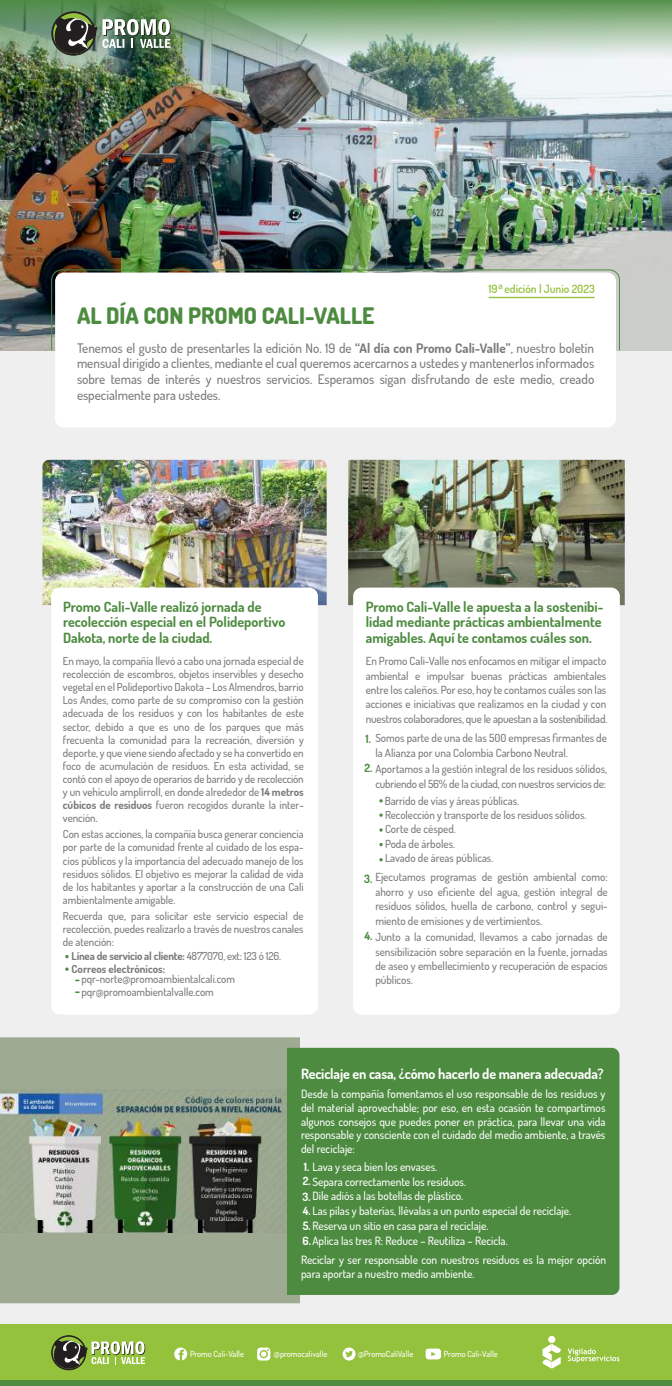
<style>
.page{position:relative;width:672px;height:1386px;background:#fff}
.page>*{position:absolute;margin:0;border:0;box-sizing:border-box;transform-origin:0 0}
.t1{font:800 22.75px "Dosis";color:#4d8b40}
.t2{font:700 14px/15.8px "Dosis";color:#4d8b40}
.t3{font:700 14px "Dosis";letter-spacing:-.01em;color:#fff}
.t4{font:500 13.12px/15.8px "Dosis";color:#797979;text-align:justify}
.t5{font:500 11.38px/13.7px "Dosis";color:#fff}
.t6{font:600 11.38px "Dosis";color:#95c23d}
.t7{font:700 11.38px "Dosis";color:#4d8b40}
.t8{font:500 11.11px/14.4px "Dosis";color:#797979;text-align:justify}
.t9{font:500 11.11px "Dosis";letter-spacing:-.02em;color:#797979}
.t10{font:500 10.94px/13.1px "Dosis";color:#797979;text-align:justify}
.t11{font:700 10.94px/13.1px "Dosis";letter-spacing:-.015em;color:#797979}
.t12{font:600 9.19px "Dosis";color:#95c23d}
.t13{font:500 8.4px "Dosis";color:#fff}
.s1{font-weight:700}
.s2{font-weight:500}
.s3{font-weight:700;font-size:11.38px;color:#4d8b40}
</style>
<div class="page">
<div style="left:0;top:0;width:672px;height:1349px;background:#efefef"></div>
<img style="left:0;top:59px;width:672px;height:291px">
<div style="left:55px;top:273px;width:561px;height:155px;background:#fff;border-radius:9px"></div>
<svg style="left:0;top:0;width:672px;height:59px;background:#8fb18e"></svg>
<img style="left:52px;top:12px;width:119px;height:43px">
<svg style="left:51px;top:269px;width:569px;height:82px"></svg>
<hr style="left:489px;top:297px;width:106px;height:1px;background:#95c23d">
<div style="left:0;top:1037px;width:300px;height:266px;background:#9eaa92"></div>
<img style="left:0;top:1089px;width:287px;height:144px">
<hr style="left:0;top:1085px;width:293px;height:4px;background:#9eaa92">
<hr style="left:0;top:1233px;width:293px;height:4px;background:#9eaa92">
<img style="left:42px;top:460px;width:285px;height:145px">
<img style="left:348px;top:460px;width:277px;height:145px">
<div style="left:0;top:1324px;width:672px;height:62px;background:#95c23d"></div>
<svg style="left:174px;top:1348px;width:13px;height:12px"></svg>
<svg style="left:426px;top:1349px;width:15px;height:10px"></svg>
<svg style="left:343px;top:1348px;width:13px;height:13px"></svg>
<svg style="left:257px;top:1348px;width:13px;height:13px"></svg>
<svg style="left:542px;top:1344px;width:19px;height:24px"></svg>
<div style="left:548px;top:1336px;width:7px;height:7px;background:#fff;border-radius:50%"></div>
<svg style="left:568px;top:1348px;width:52px;height:15px"></svg>
<div style="left:52px;top:1336px;width:34px;height:34px;border:1px solid #231f20;border-radius:50%"></div>
<svg style="left:52px;top:1336px;width:93px;height:33px"></svg>
<div style="left:0;top:1380px;width:672px;height:6px;background:#4d8b40"></div>
<div style="left:287px;top:1048px;width:333px;height:247px;background:#4d8b40"></div>
<div style="left:51px;top:588px;width:267px;height:427px;background:#fff;border-radius:9px"></div>
<div style="left:353px;top:588px;width:267px;height:427px;background:#fff;border-radius:9px"></div>
<svg style="left:65px;top:955px;width:4px;height:3px"></svg>
<svg style="left:65px;top:967px;width:4px;height:4px"></svg>
<svg style="left:379px;top:799px;width:4px;height:4px"></svg>
<svg style="left:379px;top:813px;width:4px;height:4px"></svg>
<svg style="left:379px;top:843px;width:4px;height:3px"></svg>
<svg style="left:379px;top:858px;width:4px;height:3px"></svg>
<svg style="left:379px;top:828px;width:4px;height:4px"></svg>
<p class="t6" style="left:489px;top:281px;width:108px">19 edición | Junio 2023</p>
<p class="t12" style="left:498px;top:280px;width:6px">a</p>
<h1 class="t1" style="left:77px;top:300px;width:299px">AL DÍA CON PROMO CALI-VALLE</h1>
<p class="t4" style="left:77px;top:339px;width:519px">Tenemos el gusto de presentarles la edición No. 19 de <span class="s1">“Al día con Promo Cali-Valle”</span>, nuestro boletín mensual dirigido a clientes, mediante el cual queremos acercarnos a ustedes y mantenerlos informados sobre temas de interés y nuestros servicios. Esperamos sigan disfrutando de este medio, creado especialmente para ustedes.</p>
<p class="t2" style="left:63px;top:598px;width:224px">Promo Cali-Valle realizó jornada de recolección especial en el Polideportivo<br>Dakota, norte de la ciudad.</p>
<p class="t10" style="left:63px;top:654px;width:242px">En mayo, la compañía llevó a cabo una jornada especial de recolección de escombros, objetos inservibles y desecho vegetal en el Polideportivo Dakota – Los Almendros, barrio Los Andes, como parte de su compromiso con la gestión adecuada de los residuos y con los habitantes de este sector, debido a que es uno de los parques que más frecuenta la comunidad para la recreación, diversión y deporte, y que viene siendo afectado y se ha convertido en foco de acumulación de residuos. En esta actividad, se contó con el apoyo de operarios de barrido y de recolección y un vehículo amplirroll, en donde alrededor de <span class="s1">14 metros cúbicos de residuos</span> fueron recogidos durante la inter&shy;vención.</p>
<p class="t10" style="left:63px;top:827px;width:242px">Con estas acciones, la compañía busca generar conciencia por parte de la comunidad frente al cuidado de los espa&shy;cios públicos y la importancia del adecuado manejo de los residuos sólidos. El objetivo es mejorar la calidad de vida de los habitantes y aportar a la construcción de una Cali ambientalmente amigable.</p>
<p class="t10" style="left:63px;top:909px;width:242px">Recuerda que, para solicitar este servicio especial de recolección, puedes realizarlo a través de nuestros canales de atención:</p>
<p class="t11" style="left:72px;top:949px;width:211px">Línea de servicio al cliente: <span class="s2">4877070, ext: 123 ó 126.<br></span>Correos electrónicos:</p>
<p class="t10" style="left:81px;top:972px;width:155px">pqr-norte@promoambientalcali.com pqr@promoambientalvalle.com</p>
<p class="t2" style="left:366px;top:598px;width:239px">Promo Cali-Valle le apuesta a la sostenibi&shy;lidad mediante prácticas ambientalmente amigables. Aquí te contamos cuáles son.</p>
<p class="t8" style="left:366px;top:653px;width:243px">En Promo Cali-Valle nos enfocamos en mitigar el impacto ambiental e impulsar buenas prácticas ambientales entre los caleños. Por eso, hoy te contamos cuáles son las acciones e iniciativas que realizamos en la ciudad y con nuestros colaboradores, que le apuestan a la sostenibilidad.</p>
<p class="t8" style="left:366px;top:730px;width:243px"><span class="s3">1.</span> Somos parte de una de las 500 empresas firmantes de</p>
<p class="t8" style="left:364px;top:761px;width:244px"><span class="s3">2.</span> Aportamos a la gestión integral de los residuos sólidos,</p>
<p class="t8" style="left:375px;top:745px;width:194px">la Alianza por una Colombia Carbono Neutral.</p>
<p class="t9" style="left:375px;top:776px;width:232px">cubriendo el 56% de la ciudad, con nuestros servicios de:</p>
<p class="t8" style="left:385px;top:793px;width:136px">Barrido de vías y áreas públicas.</p>
<p class="t10" style="left:385px;top:808px;width:203px">Recolección y transporte de los residuos sólidos.</p>
<p class="t8" style="left:385px;top:822px;width:110px;text-align:left">Corte de césped.<br>Poda de árboles.<br>Lavado de áreas públicas.</p>
<p class="t8" style="left:375px;top:869px;width:234px">Ejecutamos programas de gestión ambiental como: ahorro y uso eficiente del agua, gestión integral de residuos sólidos, huella de carbono, control y segui&shy;miento de emisiones y de vertimientos.</p>
<p class="t8" style="left:375px;top:944px;width:234px">sensibilización sobre separación en la fuente, jornadas de aseo y embellecimiento y recuperación de espacios públicos.</p>
<p class="t7" style="left:364px;top:871px;width:10px">3.</p>
<p class="t8" style="left:364px;top:929px;width:245px"><span class="s3">4.</span> Junto a la comunidad, llevamos a cabo jornadas de</p>
<p class="t3" style="left:301px;top:1064px;width:304px">Reciclaje en casa, ¿cómo hacerlo de manera adecuada?</p>
<p class="t5" style="left:301px;top:1087px;width:306px;text-align:justify">Desde la compañía fomentamos el uso responsable de los residuos y del material aprovechable; por eso, en esta ocasión te compartimos algunos consejos que puedes poner en práctica, para llevar una vida responsable y consciente con el cuidado del medio ambiente, a través del reciclaje:</p>
<p class="t5" style="left:304px;top:1160px;width:135px"><span class="s1">1.</span> Lava y seca bien los envases.</p>
<p class="t5" style="left:303px;top:1174px;width:165px;line-height:14.7px"><span class="s1">2.</span> Separa correctamente los residuos.<br><span class="s1">3.</span>Dile adiós a las botellas de plástico.</p>
<p class="t5" style="left:302px;top:1203px;width:270px;line-height:14.7px"><span class="s1">4.</span> Las pilas y baterías, llévalas a un punto especial de reciclaje.<br><span class="s1">5.</span>Reserva un sitio en casa para el reciclaje.<br><span class="s1">6.</span>Aplica las tres R: Reduce – Reutiliza – Recicla.</p>
<p class="t5" style="left:301px;top:1253px;width:307px">Reciclar y ser responsable con nuestros residuos es la mejor opción para aportar a nuestro medio ambiente.</p>
<p class="t13" style="left:190px;top:1348px;width:55px">Promo Cali-Valle</p>
<p class="t13" style="left:274px;top:1348px;width:55px">@promocalivalle</p>
<p class="t13" style="left:358px;top:1348px;width:57px">@PromoCaliValle</p>
<p class="t13" style="left:444px;top:1348px;width:55px">Promo Cali-Valle</p>
</div>
